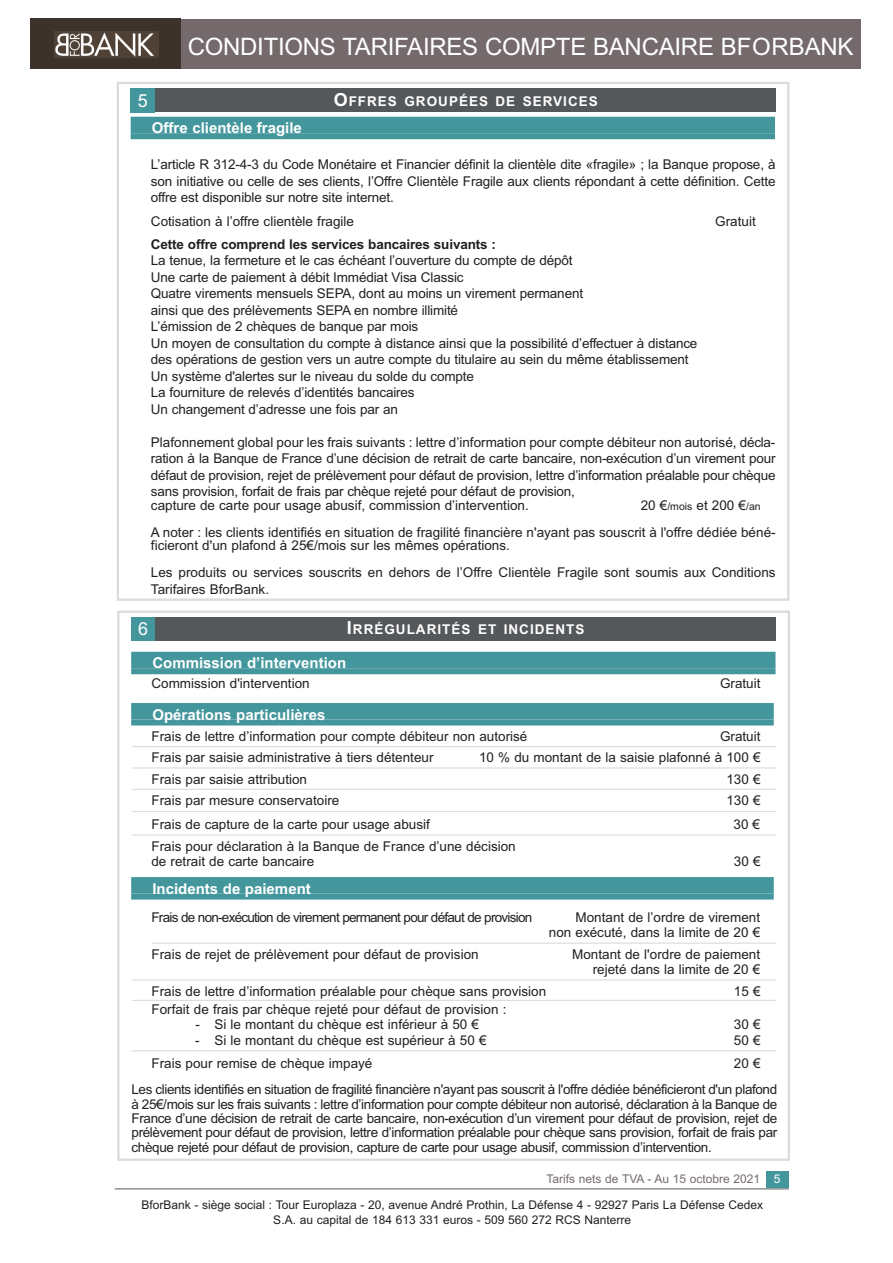
<style>
.page{position:relative;width:893px;height:1263px;background:#fff}
.page>*{position:absolute;margin:0;border:0;box-sizing:border-box;transform-origin:0 0}
.t1{font:24px "Arial";letter-spacing:-.01em;color:#fff}
.t2{font:18px "Arial";color:#fff}
.t3{font:700 15px "Arial";color:#fff}
.t4{font:13.5px/16.5px "Arial";color:#231f20}
.t5{font:13.5px "Arial";letter-spacing:-.055em;color:#231f20}
.t6{font:700 13.5px "Arial";letter-spacing:.075em;color:#fff}
.t7{font:700 13.5px "Arial";letter-spacing:-.01em;color:#231f20}
.t8{font:12px/14.4px "Arial";color:#231f20;text-align:center}
.t9{font:12px "Arial";color:#746a6b}
.s1{font-size:18px}
.s2{font-size:10.5px}
.s3{color:#fff}
</style>
<div class="page">
<div style="left:117px;top:82px;width:672px;height:519px;border:2px solid #dbdbdd"></div>
<div style="left:131px;top:88px;width:644px;height:24px;background:#55585b"></div>
<div style="left:30px;top:19px;width:830px;height:50px;background:#746a6b"></div>
<div style="left:30px;top:19px;width:150px;height:50px;background:#3d312c"></div>
<img style="left:55px;top:31px;width:103px;height:27px">
<div style="left:131px;top:617px;width:645px;height:24px;background:#55585b"></div>
<div style="left:131px;top:652px;width:644px;height:16px;background:#44969d"></div>
<div style="left:131px;top:668px;width:644px;height:6px;background:#44969d"></div>
<div style="left:131px;top:703px;width:643px;height:16px;background:#44969d"></div>
<div style="left:131px;top:719px;width:643px;height:6px;background:#44969d"></div>
<hr style="left:132px;top:746px;width:644px;height:1px;background:#dbdbdd">
<hr style="left:132px;top:767px;width:644px;height:1px;background:#dbdbdd">
<hr style="left:132px;top:789px;width:644px;height:1px;background:#dbdbdd">
<hr style="left:132px;top:811px;width:644px;height:1px;background:#dbdbdd">
<hr style="left:132px;top:834px;width:644px;height:2px;background:#dbdbdd">
<div style="left:131px;top:877px;width:643px;height:16px;background:#44969d"></div>
<div style="left:131px;top:893px;width:643px;height:6px;background:#44969d"></div>
<hr style="left:151px;top:942px;width:625px;height:2px;background:#dbdbdd">
<hr style="left:132px;top:979px;width:644px;height:1px;background:#dbdbdd">
<hr style="left:132px;top:1000px;width:644px;height:1px;background:#dbdbdd">
<hr style="left:132px;top:1050px;width:644px;height:1px;background:#dbdbdd">
<hr style="left:115px;top:1188px;width:674px;height:1px;background:#55585b">
<div style="left:766px;top:1171px;width:22px;height:16px;background:#44969d"></div>
<div style="left:131px;top:617px;width:24px;height:24px;background:#44969d"></div>
<div style="left:131px;top:117px;width:644px;height:16px;background:#44969d"></div>
<div style="left:131px;top:133px;width:644px;height:6px;background:#44969d"></div>
<div style="left:131px;top:88px;width:24px;height:24px;background:#44969d"></div>
<h2 class="t2" style="left:138px;top:90px;width:12px">5</h2>
<h1 class="t1" style="left:188px;top:33px;width:667px">CONDITIONS TARIFAIRES COMPTE BANCAIRE BFORBANK</h1>
<p class="t6" style="left:334px;top:93px;width:266px"><span class="s1">O</span>FFRES GROUPÉES DE SERVICES</p>
<p class="t3" style="left:152px;top:119px;width:152px">Offre clientèle fragile</p>
<p class="t4" style="left:151px;top:156px;width:626px;text-align:justify">L’article R 312-4-3 du Code Monétaire et Financier définit la clientèle dite «fragile» ; la Banque propose, à son initiative ou celle de ses clients, l’Offre Clientèle Fragile aux clients répondant à cette définition. Cette offre est disponible sur notre site internet.</p>
<p class="t4" style="left:151px;top:213px;width:205px">Cotisation à l’offre clientèle fragile</p>
<p class="t4" style="left:715px;top:213px;width:42px">Gratuit</p>
<p class="t7" style="left:151px;top:236px;width:347px">Cette offre comprend les services bancaires suivants :</p>
<p class="t4" style="left:151px;top:252px;width:548px">La tenue, la fermeture et le cas échéant l’ouverture du compte de dépôt<br>Une carte de paiement à débit Immédiat Visa Classic<br>Quatre virements mensuels SEPA, dont au moins un virement permanent<br>ainsi que des prélèvements SEPA en nombre illimité<br>L’émission de 2 chèques de banque par mois<br>Un moyen de consultation du compte à distance ainsi que la possibilité d’effectuer à distance des opérations de gestion vers un autre compte du titulaire au sein du même établissement Un système d'alertes sur le niveau du solde du compte<br>La fourniture de relevés d’identités bancaires<br>Un changement d’adresse une fois par an</p>
<p class="t4" style="left:151px;top:434px;width:626px;text-align:justify">Plafonnement global pour les frais suivants : lettre d’information pour compte débiteur non autorisé, décla&shy;ration à la Banque de France d’une décision de retrait de carte bancaire, non-exécution d’un virement pour défaut de provision, rejet de prélèvement pour défaut de provision, lettre d’information préalable pour chèque sans provision, forfait de frais par chèque rejeté pour défaut de provision,</p>
<p class="t4" style="left:151px;top:497px;width:379px">capture de carte pour usage abusif, commission d’intervention.</p>
<p class="t4" style="left:151px;top:492px;width:626px;line-height:27px;text-indent:490px">20 €<span class="s2">/mois</span> et 200 €<span class="s2">/an<br></span>A noter : les clients identifiés en situation de fragilité financière n'ayant pas souscrit à l'offre dédiée béné-</p>
<p class="t4" style="left:151px;top:532px;width:626px;line-height:27px">ficieront d'un plafond à 25€/mois sur les mêmes opérations.<br>Les produits ou services souscrits en dehors de l’Offre Clientèle Fragile sont soumis aux Conditions</p>
<p class="t4" style="left:151px;top:581px;width:120px">Tarifaires BforBank.</p>
<h2 class="t2" style="left:138px;top:618px;width:12px">6</h2>
<p class="t6" style="left:347px;top:622px;width:239px"><span class="s1">I</span>RRÉGULARITÉS ET INCIDENTS</p>
<p class="t3" style="left:152px;top:654px;width:195px">Commission d’intervention</p>
<p class="t4" style="left:151px;top:675px;width:160px">Commission d'intervention</p>
<p class="t4" style="left:720px;top:675px;width:42px">Gratuit</p>
<p class="t3" style="left:152px;top:705px;width:174px">Opérations particulières</p>
<p class="t4" style="left:151px;top:728px;width:377px">Frais de lettre d’information pour compte débiteur non autorisé</p>
<p class="t4" style="left:720px;top:728px;width:42px">Gratuit</p>
<p class="t4" style="left:151px;top:749px;width:284px">Frais par saisie administrative à tiers détenteur</p>
<p class="t4" style="left:479px;top:749px;width:283px">10 % du montant de la saisie plafonné à 100 €</p>
<p class="t4" style="left:151px;top:771px;width:157px">Frais par saisie attribution</p>
<p class="t4" style="left:726px;top:771px;width:36px">130 €</p>
<p class="t4" style="left:151px;top:792px;width:189px">Frais par mesure conservatoire</p>
<p class="t4" style="left:726px;top:792px;width:36px">130 €</p>
<p class="t4" style="left:151px;top:816px;width:280px">Frais de capture de la carte pour usage abusif</p>
<p class="t4" style="left:733px;top:816px;width:28px">30 €</p>
<p class="t4" style="left:151px;top:838px;width:366px;line-height:15.5px">Frais pour déclaration à la Banque de France d’une décision de retrait de carte bancaire</p>
<p class="t4" style="left:734px;top:853px;width:28px">30 €</p>
<p class="t3" style="left:152px;top:880px;width:160px">Incidents de paiement</p>
<p class="t5" style="left:151px;top:910px;width:382px">Frais de non-exécution de virement permanent pour défaut de provision</p>
<p class="t4" style="left:549px;top:910px;width:213px;line-height:15px;text-align:right">Montant de l’ordre de virement<br>non exécuté, dans la limite de 20 €</p>
<p class="t4" style="left:151px;top:946px;width:329px">Frais de rejet de prélèvement pour défaut de provision</p>
<p class="t4" style="left:572px;top:946px;width:189px;line-height:15.5px;text-align:right">Montant de l'ordre de paiement rejeté dans la limite de 20 €</p>
<p class="t4" style="left:151px;top:983px;width:396px">Frais de lettre d’information préalable pour chèque sans provision</p>
<p class="t4" style="left:734px;top:983px;width:28px">15 €</p>
<p class="t4" style="left:151px;top:1001px;width:356px">Forfait de frais par chèque rejeté pour défaut de provision :</p>
<p class="t4" style="left:195px;top:1016px;width:285px">- Si le montant du chèque est inférieur à 50 €</p>
<p class="t4" style="left:734px;top:1016px;width:28px">30 €</p>
<p class="t4" style="left:195px;top:1032px;width:293px">- Si le montant du chèque est supérieur à 50 €</p>
<p class="t4" style="left:734px;top:1032px;width:28px">50 €</p>
<p class="t4" style="left:151px;top:1055px;width:222px">Frais pour remise de chèque impayé</p>
<p class="t4" style="left:734px;top:1055px;width:28px">20 €</p>
<p class="t4" style="left:131px;top:1082px;width:647px;line-height:14.4px;text-align:justify">Les clients identifiés en situation de fragilité financière n'ayant pas souscrit à l'offre dédiée bénéficieront d'un plafond à 25€/mois sur les frais suivants : lettre d’information pour compte débiteur non autorisé, déclaration à la Banque de France d’une décision de retrait de carte bancaire, non-exécution d’un virement pour défaut de provision, rejet de prélèvement pour défaut de provision, lettre d’information préalable pour chèque sans provision, forfait de frais par chèque rejeté pour défaut de provision, capture de carte pour usage abusif, commission d’intervention.</p>
<p class="t9" style="left:547px;top:1172px;width:235px">Tarifs nets de TVA - Au 15 octobre 2021 <span class="s3">5</span></p>
<p class="t8" style="left:142px;top:1198px;width:623px">BforBank - siège social : Tour Europlaza - 20, avenue André Prothin, La Défense 4 - 92927 Paris La Défense Cedex<br>S.A. au capital de 184 613 331 euros - 509 560 272 RCS Nanterre</p>
</div>
